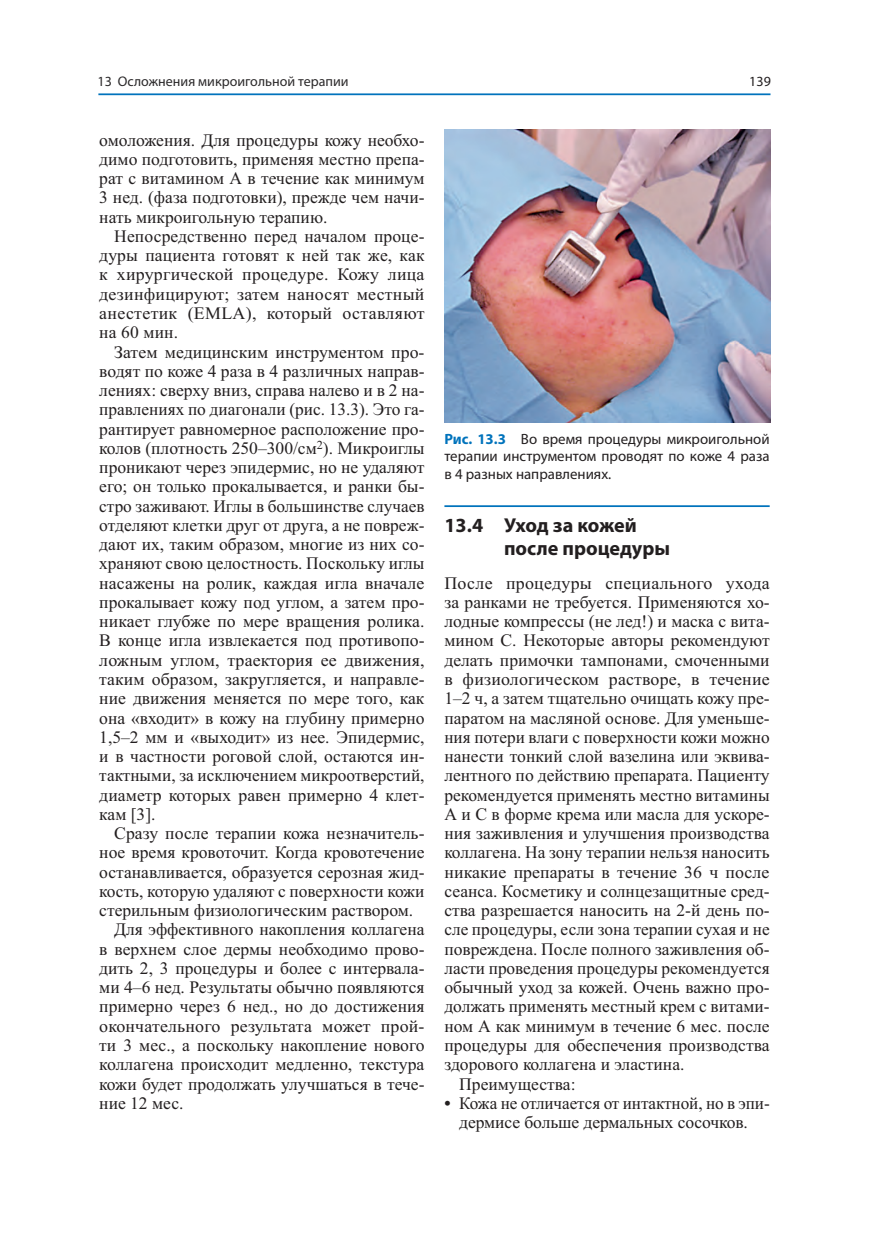
<style>
.page{position:relative;width:869px;height:1241px;background:#fff}
.page>*{position:absolute;margin:0;border:0;box-sizing:border-box;transform-origin:0 0}
.t1{font:700 20.12px/22.8px "Myriad Pro";color:#231f20}
.t2{font:17.5px/19.2px "Times New Roman";color:#231f20;text-align:justify}
.t3{font:14.88px/17.5px "Myriad Pro";color:#231f20;text-align:justify}
.t4{font:14px "Myriad Pro";color:#2b292a}
.t5{font:14px "Myriad Pro";color:#231f20}
.s1{font-weight:700;color:#0073bc}
.s2{font-weight:700}
</style>
<div class="page">
<hr style="left:98px;top:93px;width:672px;height:2px;background:#0073bc">
<hr style="left:444px;top:505px;width:325px;height:2px;background:#0073bc">
<img style="left:444px;top:129px;width:326px;height:294px">
<p class="t4" style="left:98px;top:76px;width:252px">13 Осложнения микроигольной терапии</p>
<p class="t5" style="left:749px;top:76px;width:23px">139</p>
<p class="t2" style="left:99px;top:132px;width:327px">омоложения. Для процедуры кожу необхо&shy;димо подготовить, применяя местно препа&shy;рат с витамином А в течение как минимум 3 нед. (фаза подготовки), прежде чем начи&shy;нать микроигольную терапию.</p>
<p class="t2" style="left:99px;top:228px;width:326px;text-indent:15px">Непосредственно перед началом проце&shy;дуры пациента готовят к ней так же, как к хирургической процедуре. Кожу лица дезинфицируют; затем наносят местный анестетик (EMLA), который оставляют на 60 мин.</p>
<p class="t2" style="left:99px;top:343px;width:326px;text-indent:15px">Затем медицинским инструментом про&shy;водят по коже 4 раза в 4 различных направ&shy;лениях: сверху вниз, справа налево и в 2 на&shy;правлениях по диагонали (рис. 13.3). Это га&shy;рантирует равномерное расположение про&shy;колов (плотность 250–300/см<sup>2</sup>). Микроиглы проникают через эпидермис, но не удаляют его; он только прокалывается, и ранки бы&shy;стро заживают. Иглы в большинстве случаев отделяют клетки друг от друга, а не повреж&shy;дают их, таким образом, многие из них со&shy;храняют свою целостность. Поскольку иглы насажены на ролик, каждая игла вначале прокалывает кожу под углом, а затем про&shy;никает глубже по мере вращения ролика.<br>В конце игла извлекается под противопо&shy;ложным углом, траектория ее движения, таким образом, закругляется, и направле&shy;ние движения меняется по мере того, как она «входит» в кожу на глубину примерно 1,5–2 мм и «выходит» из нее. Эпидермис, и в частности роговой слой, остаются ин&shy;тактными, за исключением микроотверстий, диаметр которых равен примерно 4 клет&shy;кам [3].</p>
<p class="t2" style="left:114px;top:825px;width:312px">Сразу после терапии кожа незначитель-</p>
<p class="t2" style="left:99px;top:844px;width:326px">ное время кровоточит. Когда кровотечение</p>
<p class="t2" style="left:99px;top:863px;width:326px">останавливается, образуется серозная жид-</p>
<p class="t2" style="left:99px;top:882px;width:326px">кость, которую удаляют с поверхности кожи</p>
<p class="t2" style="left:99px;top:902px;width:315px">стерильным физиологическим раствором.</p>
<p class="t2" style="left:114px;top:921px;width:312px">Для эффективного накопления коллагена</p>
<p class="t2" style="left:99px;top:940px;width:326px">в верхнем слое дермы необходимо прово-</p>
<p class="t2" style="left:99px;top:959px;width:326px">дить 2, 3 процедуры и более с интервала-</p>
<p class="t2" style="left:99px;top:979px;width:326px">ми 4–6 нед. Результаты обычно появляются</p>
<p class="t2" style="left:99px;top:998px;width:326px">примерно через 6 нед., но до достижения</p>
<p class="t2" style="left:99px;top:1017px;width:326px">окончательного результата может прой-</p>
<p class="t2" style="left:99px;top:1036px;width:326px">ти 3 мес., а поскольку накопление нового</p>
<p class="t2" style="left:99px;top:1056px;width:326px">коллагена происходит медленно, текстура</p>
<p class="t2" style="left:99px;top:1075px;width:326px">кожи будет продолжать улучшаться в тече-</p>
<p class="t2" style="left:99px;top:1094px;width:86px">ние 12 мес.</p>
<p class="t3" style="left:444px;top:431px;width:326px"><span class="s1">Рис. 13.3</span> Во время процедуры микроигольной терапии инструментом проводят по коже 4 раза в 4 разных направлениях.</p>
<p class="t1" style="left:504px;top:515px;width:167px;text-indent:-60px">13.4 Уход за кожей после процедуры</p>
<p class="t2" style="left:444px;top:574px;width:326px">После процедуры специального ухода</p>
<p class="t2" style="left:444px;top:594px;width:326px">за ранками не требуется. Применяются хо-</p>
<p class="t2" style="left:444px;top:613px;width:326px">лодные компрессы (не лед!) и маска с вита-</p>
<p class="t2" style="left:444px;top:632px;width:326px">мином С. Некоторые авторы рекомендуют</p>
<p class="t2" style="left:444px;top:651px;width:326px">делать примочки тампонами, смоченными</p>
<p class="t2" style="left:444px;top:671px;width:326px">в физиологическом растворе, в течение</p>
<p class="t2" style="left:444px;top:690px;width:326px">1–2 ч, а затем тщательно очищать кожу пре-</p>
<p class="t2" style="left:444px;top:709px;width:326px">паратом на масляной основе. Для уменьше-</p>
<p class="t2" style="left:444px;top:728px;width:326px">ния потери влаги с поверхности кожи можно</p>
<p class="t2" style="left:444px;top:748px;width:326px">нанести тонкий слой вазелина или эквива-</p>
<p class="t2" style="left:444px;top:767px;width:326px">лентного по действию препарата. Пациенту</p>
<p class="t2" style="left:444px;top:786px;width:326px">рекомендуется применять местно витамины</p>
<p class="t2" style="left:444px;top:805px;width:326px">А и С в форме крема или масла для ускоре-</p>
<p class="t2" style="left:444px;top:825px;width:326px">ния заживления и улучшения производства</p>
<p class="t2" style="left:444px;top:844px;width:326px">коллагена. На зону терапии нельзя наносить</p>
<p class="t2" style="left:444px;top:863px;width:326px">никакие препараты в течение 36 ч после</p>
<p class="t2" style="left:444px;top:882px;width:326px">сеанса. Косметику и солнцезащитные сред-</p>
<p class="t2" style="left:444px;top:902px;width:326px">ства разрешается наносить на 2-й день по-</p>
<p class="t2" style="left:444px;top:921px;width:326px">сле процедуры, если зона терапии сухая и не</p>
<p class="t2" style="left:444px;top:940px;width:326px">повреждена. После полного заживления об-</p>
<p class="t2" style="left:444px;top:959px;width:326px">ласти проведения процедуры рекомендуется</p>
<p class="t2" style="left:444px;top:979px;width:326px">обычный уход за кожей. Очень важно про-</p>
<p class="t2" style="left:444px;top:998px;width:326px">должать применять местный крем с витами-</p>
<p class="t2" style="left:444px;top:1017px;width:326px">ном А как минимум в течение 6 мес. после</p>
<p class="t2" style="left:444px;top:1036px;width:326px">процедуры для обеспечения производства</p>
<p class="t2" style="left:444px;top:1056px;width:241px">здорового коллагена и эластина.</p>
<p class="t2" style="left:459px;top:1075px;width:118px">Преимущества:</p>
<p class="t2" style="left:444px;top:1094px;width:326px;text-align:center"><span class="s2">•</span> Кожа не отличается от интактной, но в эпи&shy;дермисе больше дермальных сосочков.</p>
</div>
